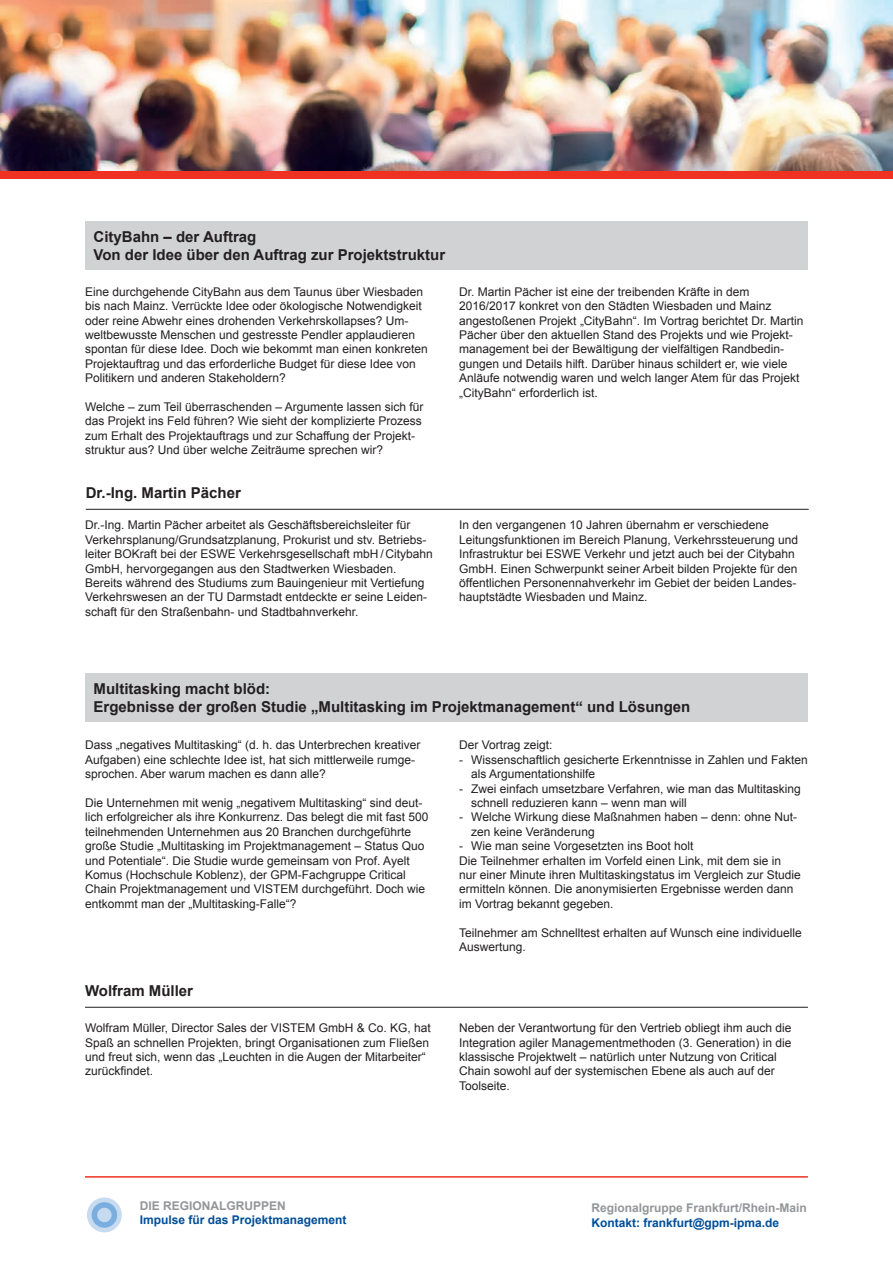
<style>
.page{position:relative;width:893px;height:1263px;background:#fff}
.page>*{position:absolute;margin:0;border:0;box-sizing:border-box;transform-origin:0 0}
.Subheadline{font:700 15px/18px "Arial";color:#231f20}
.Auftakt_mit_Line{font:700 15px "Arial";color:#231f20}
.Fliesstext{font:12px/14.4px "Arial";color:#231f20}
.t1{font:700 12px "Arial";color:#014e99}
.t2{font:700 12px "Arial";color:#939598}
</style>
<div class="page">
<div style="left:0;top:170px;width:893px;height:9px;background:#ef3122"></div>
<div style="left:87px;top:1197px;width:35px;height:35px;background:#c6daf0;border-radius:50%"></div>
<div style="left:92px;top:1202px;width:25px;height:26px;background:#79aede;border-radius:50%"></div>
<div style="left:97px;top:1208px;width:15px;height:14px;background:#c6daf0;border-radius:50%"></div>
<hr style="left:85px;top:1176px;width:723px;height:1px;background:#ef3122">
<div style="left:85px;top:221px;width:723px;height:49px;background:#d1d2d4"></div>
<div style="left:85px;top:673px;width:723px;height:49px;background:#d1d2d4"></div>
<hr style="left:85px;top:1007px;width:723px;height:1px;background:#231f20">
<hr style="left:86px;top:509px;width:723px;height:1px;background:#231f20">
<img style="left:0;top:0;width:893px;height:170px">
<p class="Subheadline" style="left:94px;top:228px;width:353px">CityBahn – der Auftrag<br>Von der Idee über den Auftrag zur Projektstruktur</p>
<p class="Fliesstext" style="left:85px;top:284px;width:344px">Eine durchgehende CityBahn aus dem Taunus über Wiesbaden bis nach Mainz. Verrückte Idee oder ökologische Notwendigkeit oder reine Abwehr eines drohenden Verkehrskollapses? Um&shy;weltbewusste Menschen und gestresste Pendler applaudieren spontan für diese Idee. Doch wie bekommt man einen konkreten Projektauftrag und das erforderliche Budget für diese Idee von Politikern und anderen Stakeholdern?</p>
<p class="Fliesstext" style="left:85px;top:400px;width:340px">Welche – zum Teil überraschenden – Argumente lassen sich für das Projekt ins Feld führen? Wie sieht der komplizierte Prozess zum Erhalt des Projektauftrags und zur Schaffung der Projekt&shy;struktur aus? Und über welche Zeiträume sprechen wir?</p>
<p class="Fliesstext" style="left:459px;top:284px;width:346px">Dr. Martin Pächer ist eine der treibenden Kräfte in dem 2016/2017 konkret von den Städten Wiesbaden und Mainz angestoßenen Projekt „CityBahn“. Im Vortrag berichtet Dr. Martin Pächer über den aktuellen Stand des Projekts und wie Projekt&shy;management bei der Bewältigung der vielfältigen Randbedin&shy;gungen und Details hilft. Darüber hinaus schildert er, wie viele Anläufe notwendig waren und welch langer Atem für das Projekt „CityBahn“ erforderlich ist.</p>
<p class="Auftakt_mit_Line" style="left:86px;top:483px;width:157px">Dr.-Ing. Martin Pächer</p>
<p class="Fliesstext" style="left:85px;top:518px;width:349px">Dr.-Ing. Martin Pächer arbeitet als Geschäftsbereichsleiter für Verkehrsplanung/Grundsatzplanung, Prokurist und stv. Betriebs&shy;leiter BOKraft bei der ESWE Verkehrsgesellschaft mbH / Citybahn GmbH, hervorgegangen aus den Stadtwerken Wiesbaden.<br>Bereits während des Studiums zum Bauingenieur mit Vertiefung Verkehrswesen an der TU Darmstadt entdeckte er seine Leiden&shy;schaft für den Straßenbahn- und Stadtbahnverkehr.</p>
<p class="Fliesstext" style="left:459px;top:518px;width:340px">In den vergangenen 10 Jahren übernahm er verschiedene Leitungsfunktionen im Bereich Planung, Verkehrssteuerung und Infrastruktur bei ESWE Verkehr und jetzt auch bei der Citybahn GmbH. Einen Schwerpunkt seiner Arbeit bilden Projekte für den öffentlichen Personennahverkehr im Gebiet der beiden Landes&shy;hauptstädte Wiesbaden und Mainz.</p>
<p class="Subheadline" style="left:94px;top:680px;width:598px">Multitasking macht blöd:<br>Ergebnisse der großen Studie „Multitasking im Projektmanagement“ und Lösungen</p>
<p class="Fliesstext" style="left:85px;top:738px;width:337px">Dass „negatives Multitasking“ (d. h. das Unterbrechen kreativer<br>Aufgaben) eine schlechte Idee ist, hat sich mittlerweile rumge&shy;sprochen. Aber warum machen es dann alle?</p>
<p class="Fliesstext" style="left:85px;top:796px;width:345px">Die Unternehmen mit wenig „negativem Multitasking“ sind deut&shy;lich erfolgreicher als ihre Konkurrenz. Das belegt die mit fast 500 teilnehmenden Unternehmen aus 20 Branchen durchgeführte große Studie „Multitasking im Projektmanagement – Status Quo und Potentiale“. Die Studie wurde gemeinsam von Prof. Ayelt Komus (Hochschule Koblenz), der GPM-Fachgruppe Critical Chain Projektmanagement und VISTEM durchgeführt. Doch wie entkommt man der „Multitasking-Falle“?</p>
<p class="Fliesstext" style="left:459px;top:738px;width:95px">Der Vortrag zeigt:</p>
<p class="Fliesstext" style="left:471px;top:752px;width:338px;text-indent:-12px">- Wissenschaftlich gesicherte Erkenntnisse in Zahlen und Fakten als Argumentationshilfe</p>
<p class="Fliesstext" style="left:471px;top:781px;width:331px;text-indent:-12px">- Zwei einfach umsetzbare Verfahren, wie man das Multitasking schnell reduzieren kann – wenn man will</p>
<p class="Fliesstext" style="left:471px;top:810px;width:327px;text-indent:-12px">- Welche Wirkung diese Maßnahmen haben – denn: ohne Nut&shy;zen keine Veränderung</p>
<p class="Fliesstext" style="left:459px;top:839px;width:236px">- Wie man seine Vorgesetzten ins Boot holt</p>
<p class="Fliesstext" style="left:459px;top:853px;width:343px">Die Teilnehmer erhalten im Vorfeld einen Link, mit dem sie in nur einer Minute ihren Multitaskingstatus im Vergleich zur Studie ermitteln können. Die anonymisierten Ergebnisse werden dann im Vortrag bekannt gegeben.</p>
<p class="Fliesstext" style="left:459px;top:925px;width:344px">Teilnehmer am Schnelltest erhalten auf Wunsch eine individuelle<br>Auswertung.</p>
<p class="Auftakt_mit_Line" style="left:85px;top:981px;width:110px">Wolfram Müller</p>
<p class="Fliesstext" style="left:85px;top:1021px;width:347px">Wolfram Müller, Director Sales der VISTEM GmbH &amp; Co. KG, hat Spaß an schnellen Projekten, bringt Organisationen zum Fließen und freut sich, wenn das „Leuchten in die Augen der Mitarbeiter“ zurückfindet.</p>
<p class="Fliesstext" style="left:459px;top:1021px;width:334px">Neben der Verantwortung für den Vertrieb obliegt ihm auch die Integration agiler Managementmethoden (3. Generation) in die klassische Projektwelt – natürlich unter Nutzung von Critical Chain sowohl auf der systemischen Ebene als auch auf der Toolseite.</p>
<p class="t2" style="left:140px;top:1198px;width:148px">DIE REGIONALGRUPPEN</p>
<p class="t1" style="left:140px;top:1212px;width:208px">Impulse für das Projektmanagement</p>
<p class="t2" style="left:591px;top:1200px;width:217px">Regionalgruppe Frankfurt/Rhein-Main</p>
<p class="t1" style="left:591px;top:1214px;width:189px">Kontakt: frankfurt@gpm-ipma.de</p>
</div>
